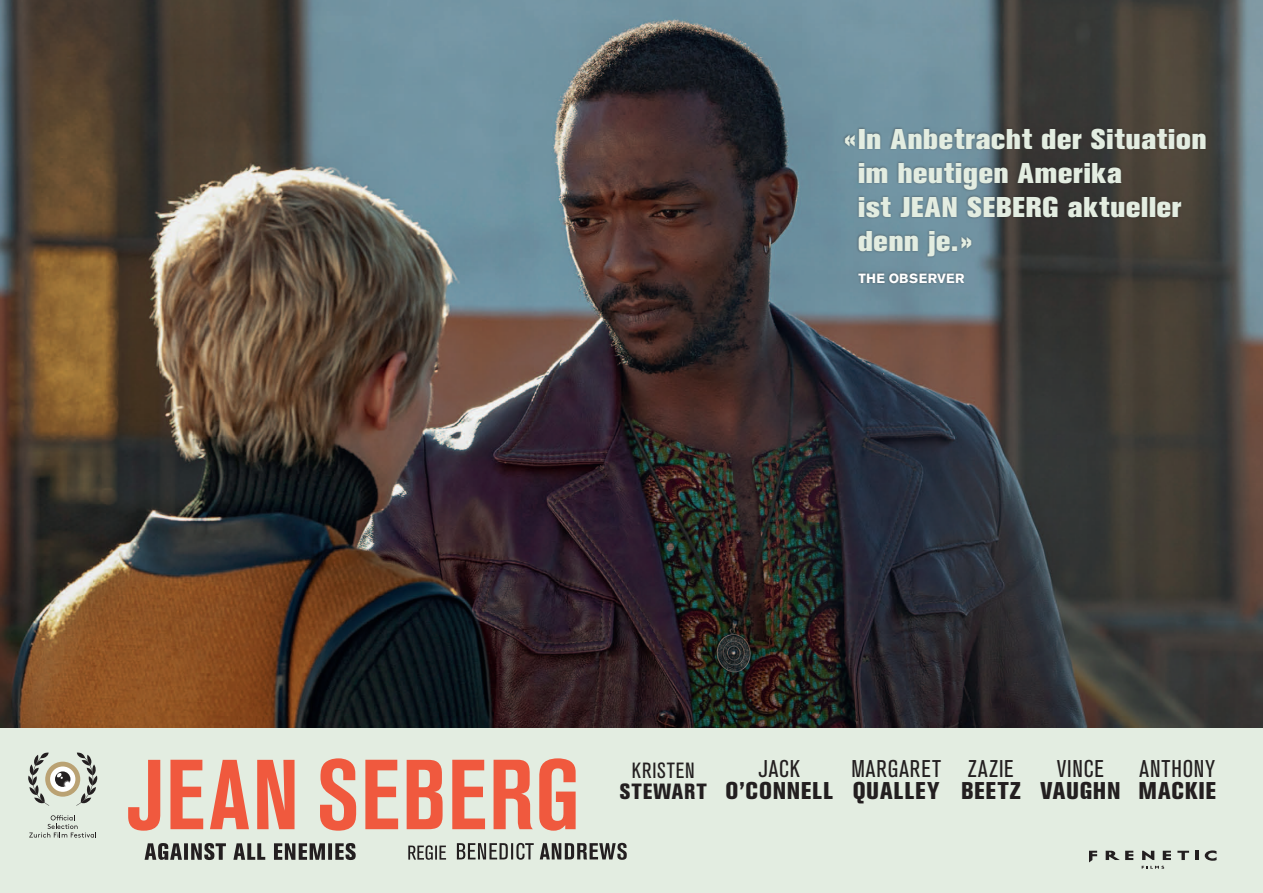
<style>
.page{position:relative;width:1263px;height:893px;background:#fff}
.page>*{position:absolute;margin:0;border:0;box-sizing:border-box;transform-origin:0 0}
.t1{font:700 condensed 98.25px "Akzidenz Grotesk BE";letter-spacing:.015em;color:#f0593e;scale:.95 1}
.t2{font:800 28.35px/34px "Akzidenz Grotesk BE";letter-spacing:.03em;color:#e3ede1}
.t3{font:800 condensed 24px "Akzidenz Grotesk BE";letter-spacing:.035em;color:#231f20}
.t4{font:condensed 24px "Akzidenz Grotesk BE";letter-spacing:.04em;color:#231f20}
.t5{font:condensed 21.75px "Akzidenz Grotesk BE";letter-spacing:.04em;color:#231f20}
.t6{font:800 condensed 21.75px "Akzidenz Grotesk BE";letter-spacing:.04em;color:#231f20}
.t7{font:700 13.2px "Akzidenz Grotesk BE";letter-spacing:.04em;color:#fff}
</style>
<div class="page">
<div style="left:0;top:727px;width:1263px;height:166px;background:#e3ede1"></div>
<img style="left:0;top:0;width:1263px;height:727px">
<svg style="left:1089px;top:851px;width:8px;height:11px"></svg>
<svg style="left:1106px;top:851px;width:27px;height:9px"></svg>
<svg style="left:1142px;top:851px;width:12px;height:9px"></svg>
<svg style="left:1177px;top:851px;width:12px;height:9px"></svg>
<svg style="left:1195px;top:851px;width:3px;height:9px"></svg>
<svg style="left:1163px;top:851px;width:8px;height:9px"></svg>
<svg style="left:1142px;top:866px;width:22px;height:3px"></svg>
<svg style="left:1205px;top:850px;width:11px;height:11px"></svg>
<svg style="left:408px;top:845px;width:38px;height:15px"></svg>
<svg style="left:457px;top:843px;width:170px;height:17px"></svg>
<svg style="left:145px;top:843px;width:211px;height:17px"></svg>
<svg style="left:28px;top:753px;width:69px;height:53px"></svg>
<svg style="left:29px;top:815px;width:67px;height:23px"></svg>
<div style="left:842px;top:126px;width:366px;height:160px;background:#231f20;opacity:.45"></div>
<p class="t2" style="left:858px;top:122px;width:350px;text-indent:-13px">«In Anbetracht der Situation im heutigen Amerika<br>ist JEAN SEBERG aktueller denn je.»</p>
<p class="t7" style="left:859px;top:271px;width:107px">THE OBSERVER</p>
<h1 class="t1" style="left:128px;top:739px;width:477px">JEAN SEBERG</h1>
<p class="t4" style="left:758px;top:755px;width:43px">JACK</p>
<p class="t5" style="left:632px;top:758px;width:64px">KRISTEN</p>
<p class="t6" style="left:620px;top:779px;width:88px">STEWART</p>
<p class="t3" style="left:725px;top:777px;width:109px">O’CONNELL</p>
<p class="t4" style="left:851px;top:755px;width:91px">MARGARET</p>
<p class="t3" style="left:853px;top:777px;width:88px">QUALLEY</p>
<p class="t4" style="left:968px;top:755px;width:47px">ZAZIE</p>
<p class="t3" style="left:961px;top:777px;width:61px">BEETZ</p>
<p class="t4" style="left:1057px;top:755px;width:48px">VINCE</p>
<p class="t3" style="left:1040px;top:777px;width:81px">VAUGHN</p>
<p class="t4" style="left:1139px;top:755px;width:77px">ANTHONY</p>
<p class="t3" style="left:1138px;top:777px;width:79px">MACKIE</p>
</div>
